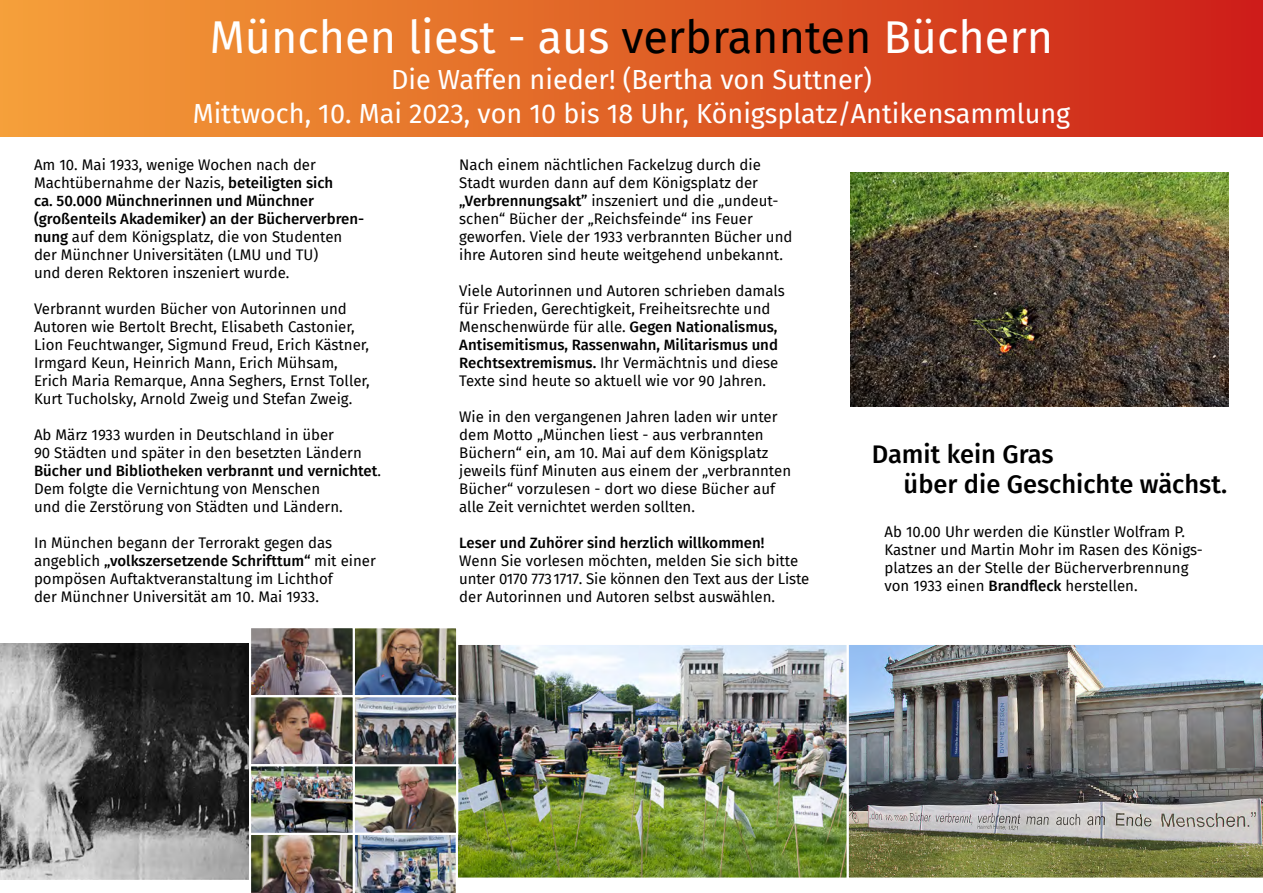
<style>
.page{position:relative;width:1263px;height:893px;background:#fff}
.page>*{position:absolute;margin:0;border:0;box-sizing:border-box;transform-origin:0 0}
.t1{font:45px "Fira Sans";color:#fff}
.t2{font:27px/34.5px "Fira Sans";color:#fff;text-align:center}
.t3{font:500 25.5px/30px "Fira Sans";color:#000}
.t4{font:15px/18px "Fira Sans";color:#000}
.t5{font:500 15px "Fira Sans";color:#000}
.s1{color:#000}
.s2{font-weight:500}
</style>
<div class="page">
<img style="left:458px;top:646px;width:388px;height:231px">
<div style="left:455px;top:643px;width:394px;height:237px;border:2px solid #fff"></div>
<img style="left:355px;top:629px;width:100px;height:65px">
<div style="left:352px;top:626px;width:106px;height:71px;border:2px solid #fff"></div>
<img style="left:355px;top:767px;width:100px;height:65px">
<div style="left:352px;top:764px;width:106px;height:71px;border:2px solid #fff"></div>
<img style="left:355px;top:698px;width:100px;height:65px">
<div style="left:352px;top:695px;width:106px;height:71px;border:2px solid #fff"></div>
<img style="left:252px;top:629px;width:100px;height:65px">
<div style="left:249px;top:626px;width:106px;height:71px;border:2px solid #fff"></div>
<img style="left:252px;top:698px;width:100px;height:65px">
<div style="left:249px;top:695px;width:106px;height:71px;border:2px solid #fff"></div>
<img style="left:252px;top:767px;width:100px;height:65px">
<div style="left:249px;top:764px;width:106px;height:71px;border:2px solid #fff"></div>
<img style="left:249px;top:833px;width:209px;height:60px">
<img style="left:0;top:644px;width:249px;height:235px">
<div style="left:0;top:0;width:1263px;height:136px;background:linear-gradient(to right,#f5a238,#cc1f17)"></div>
<img style="left:850px;top:173px;width:379px;height:234px">
<img style="left:847px;top:643px;width:416px;height:237px">
<h1 class="t1" style="left:210px;top:3px;width:845px">München liest - aus <span class="s1">verbrannten</span> Büchern</h1>
<h2 class="t2" style="left:193px;top:61px;width:879px">Die Waffen nieder! (Bertha von Suttner)<br>Mittwoch, 10. Mai 2023, von 10 bis 18 Uhr, Königsplatz/Antikensammlung</h2>
<p class="t4" style="left:459px;top:156px;width:335px">Nach einem nächtlichen Fackelzug durch die Stadt wurden dann auf dem Königsplatz der <span class="s2">„Verbrennungsakt”</span> inszeniert und die „undeut&shy;schen“ Bücher der „Reichsfeinde“ ins Feuer geworfen. Viele der 1933 verbrannten Bücher und ihre Autoren sind heute weitgehend unbekannt.</p>
<p class="t4" style="left:459px;top:282px;width:327px">Viele Autorinnen und Autoren schrieben damals für Frieden, Gerechtigkeit, Freiheitsrechte und Menschenwürde für alle. <span class="s2">Gegen Nationalismus, Antisemitismus, Rassenwahn, Militarismus und Rechtsextremismus.</span> Ihr Vermächtnis und diese Texte sind heute so aktuell wie vor 90 Jahren.</p>
<p class="t4" style="left:459px;top:408px;width:333px">Wie in den vergangenen Jahren laden wir unter dem Motto „München liest - aus verbrannten Büchern“ ein, am 10. Mai auf dem Königsplatz jeweils fünf Minuten aus einem der „verbrannten Bücher“ vorzulesen - dort wo diese Bücher auf alle Zeit vernichtet werden sollten.</p>
<p class="t5" style="left:459px;top:531px;width:307px">Leser und Zuhörer sind herzlich willkommen!</p>
<p class="t4" style="left:459px;top:552px;width:351px">Wenn Sie vorlesen möchten, melden Sie sich bitte unter 0170 7731717. Sie können den Text aus der Liste der Autorinnen und Autoren selbst auswählen.</p>
<p class="t4" style="left:34px;top:156px;width:332px">Am 10. Mai 1933, wenige Wochen nach der Machtübernahme der Nazis, <span class="s2">beteiligten sich<br>ca. 50.000 Münchnerinnen und Münchner (großenteils Akademiker) an der Bücherverbren&shy;nung</span> auf dem Königsplatz, die von Studenten der Münchner Universitäten (LMU und TU)<br>und deren Rektoren inszeniert wurde.</p>
<p class="t4" style="left:34px;top:300px;width:337px">Verbrannt wurden Bücher von Autorinnen und Autoren wie Bertolt Brecht, Elisabeth Castonier, Lion Feuchtwanger, Sigmund Freud, Erich Kästner, Irmgard Keun, Heinrich Mann, Erich Mühsam, Erich Maria Remarque, Anna Seghers, Ernst Toller, Kurt Tucholsky, Arnold Zweig und Stefan Zweig.</p>
<p class="t4" style="left:34px;top:426px;width:348px">Ab März 1933 wurden in Deutschland in über<br>90 Städten und später in den besetzten Ländern <span class="s2">Bücher und Bibliotheken verbrannt und vernichtet</span>.<br>Dem folgte die Vernichtung von Menschen<br>und die Zerstörung von Städten und Ländern.</p>
<p class="t4" style="left:34px;top:534px;width:343px">In München begann der Terrorakt gegen das angeblich <span class="s2">„volkszersetzende Schrifttum“</span> mit einer pompösen Auftaktveranstaltung im Lichthof<br>der Münchner Universität am 10. Mai 1933.</p>
<h3 class="t3" style="left:904px;top:438px;width:325px;text-indent:-32px">Damit kein Gras<br>über die Geschichte wächst.</h3>
<p class="t4" style="left:884px;top:522px;width:320px">Ab 10.00 Uhr werden die Künstler Wolfram P.<br>Kastner und Martin Mohr im Rasen des Königs&shy;platzes an der Stelle der Bücherverbrennung von 1933 einen <span class="s2">Brandfleck</span> herstellen.</p>
</div>
